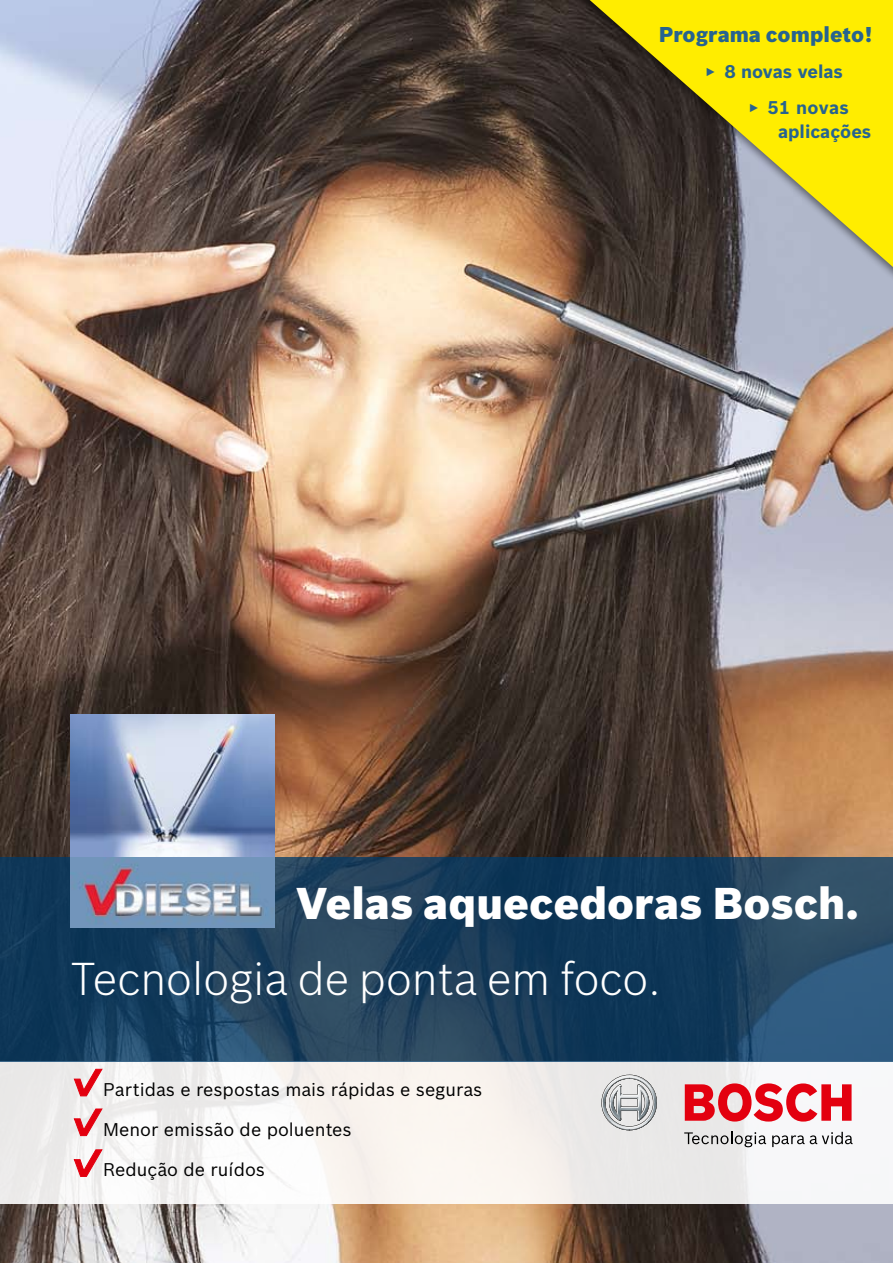
<style>
.page{position:relative;width:893px;height:1263px;background:#fff}
.page>*{position:absolute;margin:0;border:0;box-sizing:border-box;transform-origin:0 0}
.t1{font:300 45px "Bosch Sans";color:#fff}
.t2{font:900 43.5px "Bosch Sans";color:#fff}
.t3{font:900 21px "Bosch Sans";color:#27638f}
.t4{font:18px "Bosch Sans";color:#000}
.t5{font:700 18px/36px "Bosch Sans";color:#27638f}
</style>
<div class="page">
<img style="left:0;top:0;width:893px;height:1263px">
<div style="left:0;top:1061px;width:893px;height:143px;background:linear-gradient(to right,#f4f2f0,#f3f1f1)"></div>
<svg style="left:601px;top:1075px;width:56px;height:55px;background:#c4c6c7"></svg>
<svg style="left:685px;top:1083px;width:167px;height:38px"></svg>
<svg style="left:684px;top:1132px;width:82px;height:15px"></svg>
<svg style="left:772px;top:1132px;width:80px;height:15px"></svg>
<svg style="left:0;top:857px;width:893px;height:204px;background:#1c415f"></svg>
<img style="left:71px;top:714px;width:204px;height:213px">
<div style="left:553px;top:0;width:340px;height:301px;background:#000;opacity:.5"></div>
<svg style="left:590px;top:0;width:303px;height:267px;background:#a99e28"></svg>
<svg style="left:74px;top:1069px;width:29px;height:27px"></svg>
<svg style="left:74px;top:1108px;width:29px;height:28px"></svg>
<svg style="left:74px;top:1149px;width:29px;height:28px"></svg>
<svg style="left:707px;top:68px;width:8px;height:8px"></svg>
<svg style="left:750px;top:104px;width:8px;height:8px"></svg>
<p class="t3" style="left:659px;top:21px;width:215px">Programa completo!</p>
<p class="t5" style="left:768px;top:53px;width:82px;text-indent:-43px">8 novas velas<br>51 novas</p>
<p class="t5" style="left:778px;top:113px;width:95px">aplicações</p>
<h2 class="t2" style="left:297px;top:877px;width:564px">Velas aquecedoras Bosch.</h2>
<h1 class="t1" style="left:71px;top:951px;width:592px">Tecnologia de ponta em foco.</h1>
<p class="t4" style="left:103px;top:1078px;width:381px">Partidas e respostas mais rápidas e seguras</p>
<p class="t4" style="left:103px;top:1118px;width:250px">Menor emissão de poluentes</p>
<p class="t4" style="left:103px;top:1158px;width:163px">Redução de ruídos</p>
</div>
